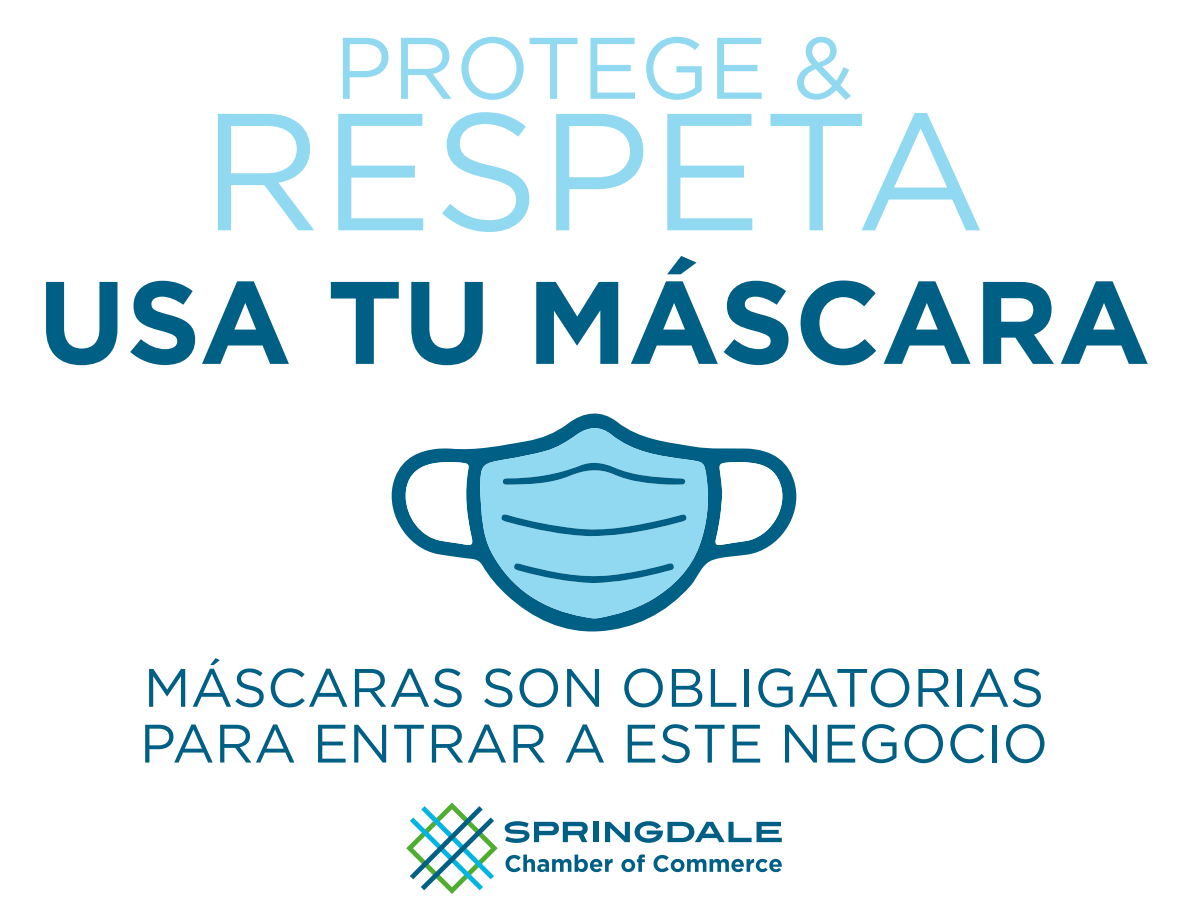
<style>
.page{position:relative;width:1188px;height:918px;background:#fff}
.page>*{position:absolute;margin:0;border:0;box-sizing:border-box;transform-origin:0 0}
.t1{font:166.35px "Gotham";color:#90d9f1}
.t2{font:700 117.15px "Gotham";color:#005f85}
.t3{font:87.15px "Gotham";color:#90d9f1}
.t4{font:54px/55.8px "Gotham";color:#005f85}
</style>
<div class="page">
<svg style="left:391px;top:413px;width:406px;height:219px"></svg>
<svg style="left:480px;top:425px;width:230px;height:194px;fill:#90d9f1"></svg>
<svg style="left:406px;top:462px;width:67px;height:84px"></svg>
<svg style="left:715px;top:462px;width:72px;height:84px"></svg>
<svg style="left:501px;top:513px;width:186px;height:23px"></svg>
<svg style="left:503px;top:461px;width:182px;height:24px"></svg>
<svg style="left:513px;top:561px;width:162px;height:22px"></svg>
<svg style="left:406px;top:803px;width:92px;height:91px"></svg>
<svg style="left:505px;top:821px;width:83px;height:22px"></svg>
<div style="left:594px;top:822px;width:5px;height:20px;background:#005f85"></div>
<svg style="left:605px;top:821px;width:177px;height:22px"></svg>
<svg style="left:506px;top:855px;width:107px;height:17px"></svg>
<svg style="left:621px;top:854px;width:24px;height:18px"></svg>
<svg style="left:654px;top:855px;width:128px;height:17px"></svg>
<h3 class="t3" style="left:334px;top:12px;width:521px">PROTEGE &amp;</h3>
<h1 class="t1" style="left:201px;top:65px;width:787px">RESPETA</h1>
<h2 class="t2" style="left:37px;top:245px;width:1115px">USA TU MÁSCARA</h2>
<p class="t4" style="left:140px;top:659px;width:910px">MÁSCARAS SON OBLIGATORIAS<br>PARA ENTRAR A ESTE NEGOCIO</p>
</div>
